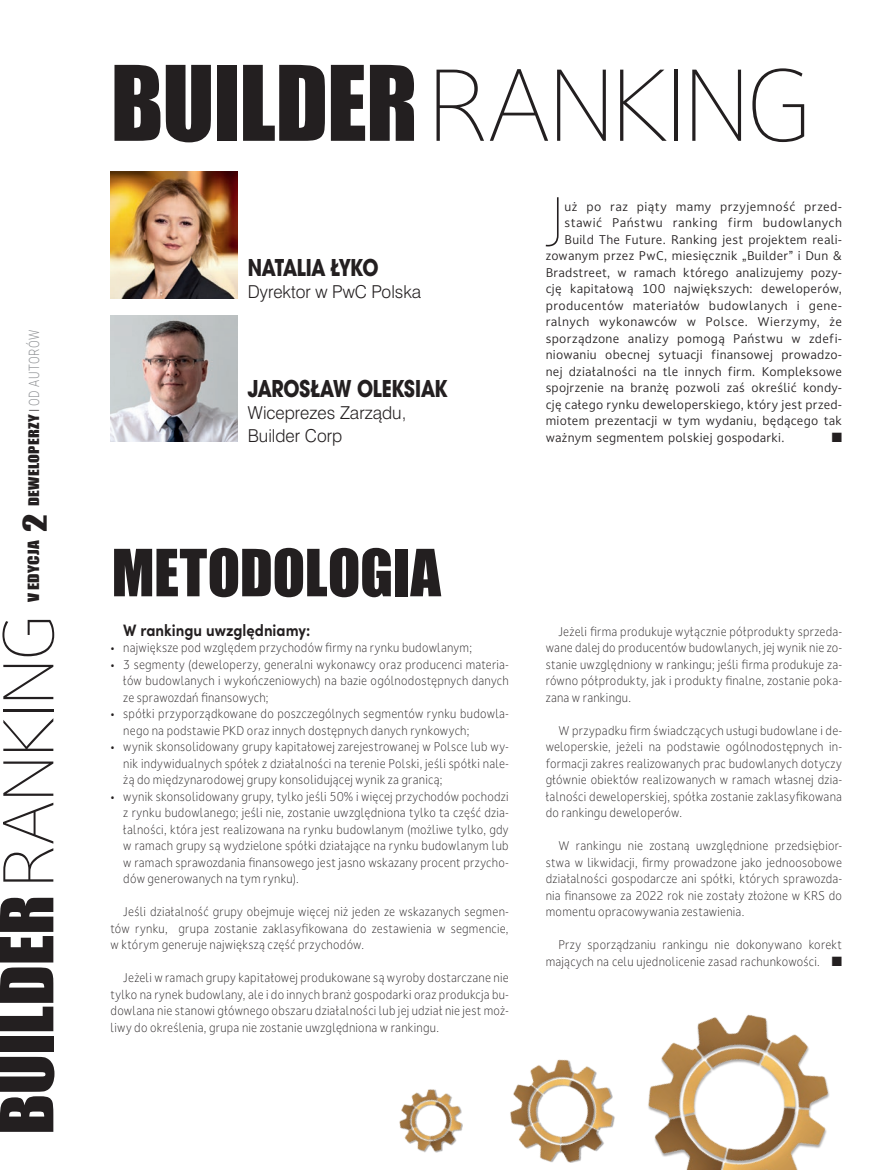
<style>
.page{position:relative;width:893px;height:1170px;background:#fff}
.page>*{position:absolute;margin:0;border:0;box-sizing:border-box;transform-origin:0 0}
.t1{font:96px "Impact";letter-spacing:-.015em;color:#231f20}
.t2{font:67.5px "Impact";letter-spacing:-.01em;color:#231f20;scale:1.1 1}
.Tytul_Compacta{font:60px "Impact";letter-spacing:-.01em;color:#231f20}
.TEKST_DODATEK_INICJA{font:200 53.4px "Sofia Pro";color:#231f20}
.Styl_akapitowy_4{font:700 25.5px "Avant Gar Got Itc TEE";letter-spacing:-.01em;color:#231f20;scale:.83 1}
.Styl_akapitowy_6{font:16.5px/22.5px "Swis 721 Lt PL";color:#231f20}
.srodtytul{font:700 16.5px "Sofia Pro";color:#231f20;scale:.9 1}
.t3{font:14.25px "Impact";letter-spacing:.02em;color:#231f20;scale:1.2 1}
.t4{font:13.5px "Impact";letter-spacing:.02em;color:#231f20;scale:1.2 1}
.TEKST_DODATEK_INICJA-2{font:13.5px "Zapf Dingbats";color:#231f20}
.tekst_swiss{font:300 12px/16.5px "Darkmode On CC";letter-spacing:.02em;color:#231f20;text-align:justify;scale:.91 1}
.TEKST_DODATEK_INICJA-3{font:12px "Darkmode On CC";letter-spacing:.025em;color:#231f20}
.s1{font-family:"Darkmode On CC";font-weight:300}
.s2{font-family:"Roboto";font-weight:300;font-size:14.25px;color:#939598}
.s3{font-size:30px}
.s4{font-family:"Darkmode On CC";font-weight:100}
</style>
<div class="page">
<img style="left:648px;top:1014px;width:182px;height:155px">
<img style="left:510px;top:1059px;width:105px;height:104px">
<img style="left:111px;top:172px;width:126px;height:126px">
<img style="left:111px;top:315px;width:126px;height:127px">
<img style="left:399px;top:1089px;width:64px;height:64px">
<p class="t4" style="left:24px;top:506px;width:148px;rotate:-90deg">DEWELOPERZY<span class="s1">I</span> <span class="s2">OD AUTORÓW</span></p>
<p class="t3" style="left:23px;top:602px;width:75px;rotate:-90deg">V EDYCJA <span class="s3">2</span></p>
<p class="t2" style="left:-25px;top:1134px;width:474px;rotate:-90deg">BUILDER<span class="s4">RANKING</span></p>
<p class="t1" style="left:111px;top:29px;width:703px">BUILDER<span class="s4">RANKING</span></p>
<p class="Styl_akapitowy_4" style="left:248px;top:252px;width:159px">NATALIA ŁYKO</p>
<p class="Styl_akapitowy_6" style="left:248px;top:280px;width:175px">Dyrektor w PwC Polska</p>
<p class="Styl_akapitowy_4" style="left:248px;top:373px;width:242px">JAROSŁAW OLEKSIAK</p>
<p class="Styl_akapitowy_6" style="left:248px;top:401px;width:160px">Wiceprezes Zarządu,<br>Builder Corp</p>
<p class="TEKST_DODATEK_INICJA" style="left:551px;top:177px;width:15px">J</p>
<p class="TEKST_DODATEK_INICJA-3" style="left:564px;top:198px;width:279px">uż po raz piąty mamy przyjemność przed-</p>
<p class="TEKST_DODATEK_INICJA-3" style="left:564px;top:215px;width:279px">stawić Państwu ranking firm budowlanych</p>
<p class="TEKST_DODATEK_INICJA-3" style="left:564px;top:231px;width:279px">Build The Future. Ranking jest projektem reali-</p>
<p class="TEKST_DODATEK_INICJA-3" style="left:546px;top:248px;width:298px">zowanym przez PwC, miesięcznik „Builder” i Dun &amp;</p>
<p class="TEKST_DODATEK_INICJA-3" style="left:546px;top:264px;width:298px">Bradstreet, w ramach którego analizujemy pozy-</p>
<p class="TEKST_DODATEK_INICJA-3" style="left:546px;top:281px;width:298px">cję kapitałową 100 największych: deweloperów,</p>
<p class="TEKST_DODATEK_INICJA-3" style="left:546px;top:297px;width:298px">producentów materiałów budowlanych i gene-</p>
<p class="TEKST_DODATEK_INICJA-3" style="left:546px;top:314px;width:298px">ralnych wykonawców w Polsce. Wierzymy, że</p>
<p class="TEKST_DODATEK_INICJA-3" style="left:546px;top:330px;width:298px">sporządzone analizy pomogą Państwu w zdefi-</p>
<p class="TEKST_DODATEK_INICJA-3" style="left:546px;top:347px;width:298px">niowaniu obecnej sytuacji finansowej prowadzo-</p>
<p class="TEKST_DODATEK_INICJA-3" style="left:546px;top:363px;width:298px">nej działalności na tle innych firm. Kompleksowe</p>
<p class="TEKST_DODATEK_INICJA-3" style="left:546px;top:380px;width:298px">spojrzenie na branżę pozwoli zaś określić kondy-</p>
<p class="TEKST_DODATEK_INICJA-3" style="left:546px;top:396px;width:298px">cję całego rynku deweloperskiego, który jest przed-</p>
<p class="TEKST_DODATEK_INICJA-3" style="left:546px;top:413px;width:298px">miotem prezentacji w tym wydaniu, będącego tak</p>
<p class="TEKST_DODATEK_INICJA-3" style="left:546px;top:429px;width:240px">ważnym segmentem polskiej gospodarki.</p>
<p class="TEKST_DODATEK_INICJA-2" style="left:832px;top:431px;width:12px">■</p>
<p class="Tytul_Compacta" style="left:112px;top:526px;width:331px">METODOLOGIA</p>
<p class="srodtytul" style="left:123px;top:617px;width:209px">W rankingu uwzględniamy:</p>
<p class="tekst_swiss" style="left:111px;top:639px;width:399px">• największe pod względem przychodów firmy na rynku budowlanym;</p>
<p class="tekst_swiss" style="left:123px;top:655px;width:425px;text-indent:-13px">• 3 segmenty (deweloperzy, generalni wykonawcy oraz producenci materia&shy;łów budowlanych i wykończeniowych) na bazie ogólnodostępnych danych ze sprawozdań finansowych;</p>
<p class="tekst_swiss" style="left:123px;top:705px;width:425px;text-indent:-13px">• spółki przyporządkowane do poszczególnych segmentów rynku budowla&shy;nego na podstawie PKD oraz innych dostępnych danych rynkowych;</p>
<p class="tekst_swiss" style="left:123px;top:738px;width:425px;text-indent:-13px">• wynik skonsolidowany grupy kapitałowej zarejestrowanej w Polsce lub wy&shy;nik indywidualnych spółek z działalności na terenie Polski, jeśli spółki nale&shy;żą do międzynarodowej grupy konsolidującej wynik za granicą;</p>
<p class="tekst_swiss" style="left:123px;top:787px;width:425px;text-indent:-13px">• wynik skonsolidowany grupy, tylko jeśli 50% i więcej przychodów pochodzi z rynku budowlanego; jeśli nie, zostanie uwzględniona tylko ta część dzia&shy;łalności, która jest realizowana na rynku budowlanym (możliwe tylko, gdy w ramach grupy są wydzielone spółki działające na rynku budowlanym lub w ramach sprawozdania finansowego jest jasno wskazany procent przycho&shy;dów generowanych na tym rynku).</p>
<p class="tekst_swiss" style="left:111px;top:903px;width:439px;text-indent:13px">Jeśli działalność grupy obejmuje więcej niż jeden ze wskazanych segmen&shy;tów rynku, grupa zostanie zaklasyfikowana do zestawienia w segmencie, w którym generuje największą część przychodów.</p>
<p class="tekst_swiss" style="left:111px;top:969px;width:439px;text-indent:13px">Jeżeli w ramach grupy kapitałowej produkowane są wyroby dostarczane nie tylko na rynek budowlany, ale i do innych branż gospodarki oraz produkcja bu&shy;dowlana nie stanowi głównego obszaru działalności lub jej udział nie jest moż&shy;liwy do określenia, grupa nie zostanie uwzględniona w rankingu.</p>
<p class="tekst_swiss" style="left:546px;top:622px;width:327px;text-indent:13px">Jeżeli firma produkuje wyłącznie półprodukty sprzeda&shy;wane dalej do producentów budowlanych, jej wynik nie zo&shy;stanie uwzględniony w rankingu; jeśli firma produkuje za&shy;równo półprodukty, jak i produkty finalne, zostanie poka&shy;zana w rankingu.</p>
<p class="tekst_swiss" style="left:546px;top:721px;width:327px;text-indent:13px">W przypadku firm świadczących usługi budowlane i de&shy;weloperskie, jeżeli na podstawie ogólnodostępnych in&shy;formacji zakres realizowanych prac budowlanych dotyczy głównie obiektów realizowanych w ramach własnej dzia&shy;łalności deweloperskiej, spółka zostanie zaklasyfikowana do rankingu deweloperów.</p>
<p class="tekst_swiss" style="left:546px;top:837px;width:327px;text-indent:13px">W rankingu nie zostaną uwzględnione przedsiębior&shy;stwa w likwidacji, firmy prowadzone jako jednoosobowe działalności gospodarcze ani spółki, których sprawozda&shy;nia finansowe za 2022 rok nie zostały złożone w KRS do momentu opracowywania zestawienia.</p>
<p class="tekst_swiss" style="left:546px;top:936px;width:327px;text-align:right">Przy sporządzaniu rankingu nie dokonywano korekt mających na celu ujednolicenie zasad rachunkowości. ■</p>
</div>
